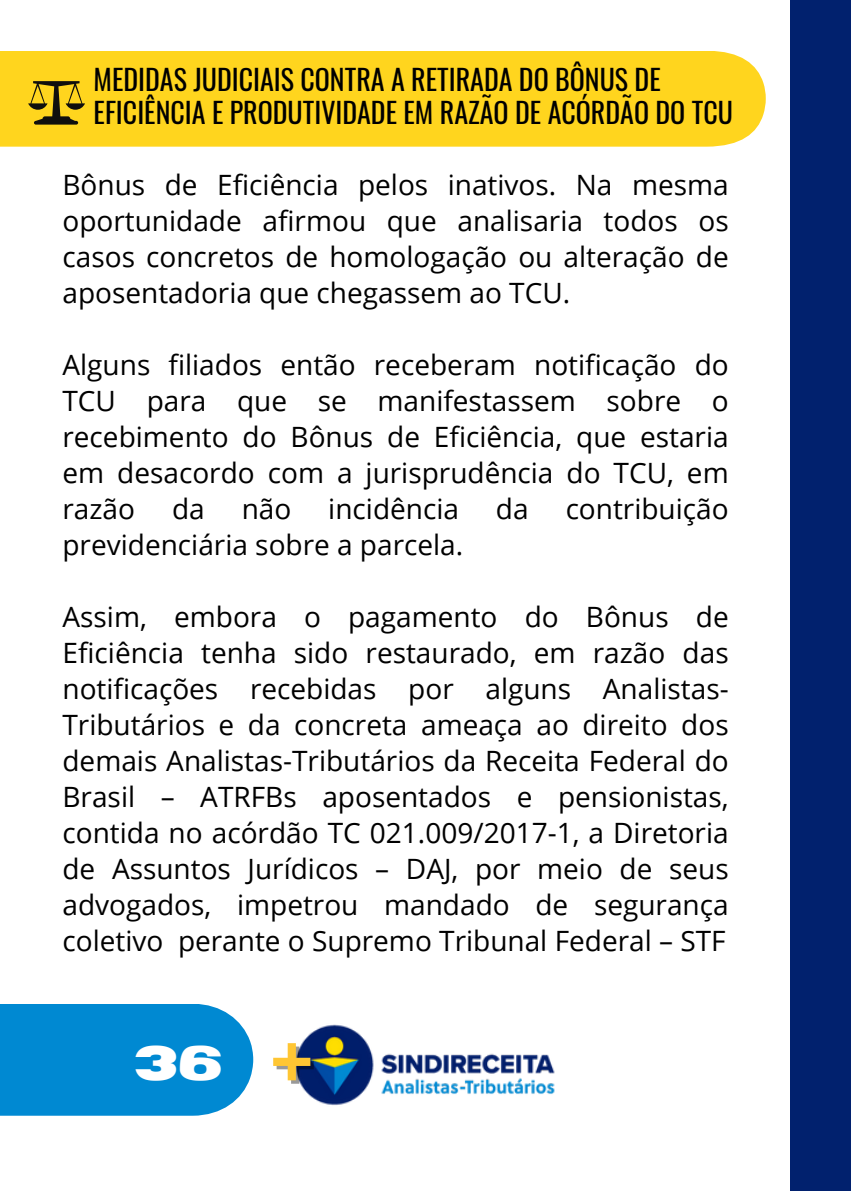
<style>
.page{position:relative;width:851px;height:1191px;background:#fff}
.page>*{position:absolute;margin:0;border:0;box-sizing:border-box;transform-origin:0 0}
.t1{font:700 48px "Horizon";color:#fff}
.t2{font:28px/36px "Open Sans";color:#000;text-align:justify}
.t3{font:28px/33px "Oswald";color:#000}
.s1{font-family:"Open Sans";font-size:76.6px;color:rgb(0 0 0/.4)}
</style>
<div class="page">
<div style="left:790px;top:0;width:60px;height:1191px;background:#01216e"></div>
<img style="left:295px;top:1024px;width:260px;height:81px">
<div style="left:0;top:1004px;width:253px;height:112px;background:#0089d2"></div>
<div style="left:0;top:51px;width:765px;height:96px;background:#ffd51e"></div>
<svg style="left:28px;top:81px;width:57px;height:44px;background:#a68b17"></svg>
<p class="t3" style="left:94px;top:62px;width:640px">MEDIDAS JUDICIAIS CONTRA A RETIRADA DO BÔNUS DE<br>EFICIÊNCIA E PRODUTIVIDADE EM RAZÃO DE ACÓRDÃO DO TCU</p>
<p class="t2" style="left:62px;top:166px;width:667px">Bônus de Eficiência pelos inativos. Na mesma oportunidade afirmou que analisaria todos os casos concretos de homologação ou alteração de aposentadoria que chegassem ao TCU.</p>
<h1 class="t2" style="left:62px;top:346px;width:667px">Alguns filiados então receberam notificação do TCU para que se manifestassem sobre o recebimento do Bônus de Eficiência, que estaria em desacordo com a jurisprudência do TCU, em razão</h1>
<h1 class="t2" style="left:172px;top:490px;width:34px">da</h1>
<h1 class="t2" style="left:242px;top:490px;width:51px">não</h1>
<h1 class="t2" style="left:328px;top:490px;width:132px">incidência</h1>
<h1 class="t2" style="left:496px;top:490px;width:34px">da</h1>
<h1 class="t2" style="left:565px;top:490px;width:164px">contribuição</h1>
<h1 class="t2" style="left:62px;top:526px;width:402px">previdenciária sobre a parcela.</h1>
<p class="t2" style="left:62px;top:598px;width:667px">Assim, embora o pagamento do Bônus de Eficiência tenha sido restaurado, em razão das notificações recebidas por alguns Analistas-Tributários e da concreta ameaça ao direito dos demais Analistas-Tributários da Receita Federal do Brasil – ATRFBs aposentados e pensionistas, contida no acórdão TC 021.009/2017-1, a Diretoria de Assuntos Jurídicos – DAJ, por meio de seus advogados, impetrou mandado de segurança coletivo perante o Supremo Tribunal Federal – STF</p>
<p class="t1" style="left:134px;top:1039px;width:184px">36 <span class="s1">+</span></p>
</div>
